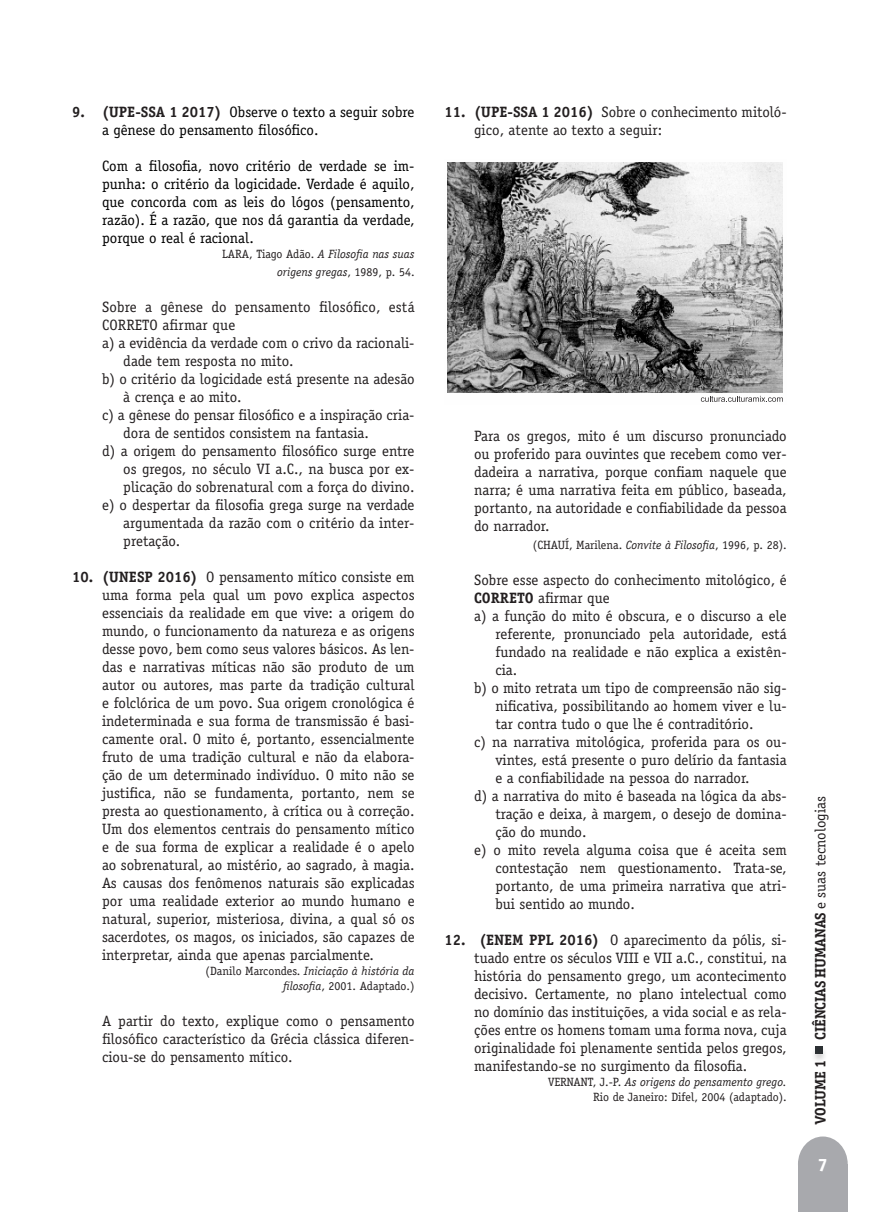
<style>
.page{position:relative;width:893px;height:1212px;background:#fff}
.page>*{position:absolute;margin:0;border:0;box-sizing:border-box;transform-origin:0 0}
.t1{font:18px "Secular One";color:#fff}
.t2{font:15px/18px "Officina Serif Std";color:#231f20;text-align:justify}
.t3{font:15px/18px "Officina Serif Std";color:#000}
.t4{font:700 15px "Officina Ser ITC";color:#231f20}
.t5{font:italic 12px "Officina Serif Std";color:#231f20}
.t6{font:12px "Officina Serif Std";color:#231f20}
.s1{font-weight:700;color:#231f20}
.s2{font-style:normal}
.s3{font-weight:700}
.s4{font-style:italic}
.s5{font-family:"Officina Ser ITC";font-weight:700}
</style>
<div class="page">
<div style="left:798px;top:1136px;width:50px;height:56px;background:#a8a9ad;border-radius:50%"></div>
<div style="left:798px;top:1165px;width:50px;height:47px;background:#a8a9ad"></div>
<div style="left:811px;top:1046px;width:17px;height:17px;background:#231f20;opacity:.21"></div>
<div style="left:816px;top:1046px;width:7px;height:7px;background:#2c3033"></div>
<img style="left:448px;top:163px;width:335px;height:229px">
<svg style="left:701px;top:396px;width:82px;height:6px"></svg>
<p class="t3" style="left:102px;top:103px;width:314px;text-indent:-30px"><span class="s1">9. (UPE-SSA 1 2017)</span> Observe o texto a seguir sobre a gênese do pensamento filosófico.</p>
<p class="t3" style="left:102px;top:157px;width:314px;text-align:justify">Com a filosofia, novo critério de verdade se im&shy;punha: o critério da logicidade. Verdade é aquilo, que concorda com as leis do lógos (pensamento, razão). É a razão, que nos dá garantia da verdade, porque o real é racional.</p>
<p class="t5" style="left:222px;top:247px;width:194px"><span class="s2">LARA, Tiago Adão.</span> A Filosofia nas suas</p>
<p class="t5" style="left:277px;top:265px;width:139px">origens gregas<span class="s2">, 1989, p. 54.</span></p>
<p class="t2" style="left:102px;top:298px;width:314px">Sobre a gênese do pensamento filosófico, está<br>CORRETO afirmar que</p>
<p class="t2" style="left:123px;top:334px;width:293px;text-indent:-21px">a) a evidência da verdade com o crivo da racionali&shy;dade tem resposta no mito.</p>
<p class="t2" style="left:123px;top:370px;width:293px;text-indent:-21px">b) o critério da logicidade está presente na adesão à crença e ao mito.</p>
<p class="t2" style="left:123px;top:406px;width:293px;text-indent:-21px">c) a gênese do pensar filosófico e a inspiração cria&shy;dora de sentidos consistem na fantasia.</p>
<p class="t2" style="left:123px;top:442px;width:293px;text-indent:-21px">d) a origem do pensamento filosófico surge entre os gregos, no século VI a.C., na busca por ex&shy;plicação do sobrenatural com a força do divino.</p>
<p class="t2" style="left:123px;top:496px;width:293px;text-indent:-21px">e) o despertar da filosofia grega surge na verdade argumentada da razão com o critério da inter&shy;pretação.</p>
<p class="t2" style="left:102px;top:568px;width:314px;text-indent:-30px"><span class="s3">10. (UNESP 2016)</span> O pensamento mítico consiste em uma forma pela qual um povo explica aspectos essenciais da realidade em que vive: a origem do mundo, o funcionamento da natureza e as origens desse povo, bem como seus valores básicos. As len&shy;das e narrativas míticas não são produto de um autor ou autores, mas parte da tradição cultural e folclórica de um povo. Sua origem cronológica é indeterminada e sua forma de transmissão é basi&shy;camente oral. O mito é, portanto, essencialmente fruto de uma tradição cultural e não da elabora&shy;ção de um determinado indivíduo. O mito não se justifica, não se fundamenta, portanto, nem se presta ao questionamento, à crítica ou à correção.<br>Um dos elementos centrais do pensamento mítico e de sua forma de explicar a realidade é o apelo ao sobrenatural, ao mistério, ao sagrado, à magia.<br>As causas dos fenômenos naturais são explicadas por uma realidade exterior ao mundo humano e natural, superior, misteriosa, divina, a qual só os sacerdotes, os magos, os iniciados, são capazes de interpretar, ainda que apenas parcialmente.</p>
<p class="t5" style="left:206px;top:964px;width:210px"><span class="s2">(Danilo Marcondes.</span> Iniciação à história da</p>
<p class="t6" style="left:283px;top:979px;width:133px"><span class="s4">filosofia</span>, 2001. Adaptado.)</p>
<p class="t2" style="left:102px;top:1012px;width:314px">A partir do texto, explique como o pensamento filosófico característico da Grécia clássica diferen&shy;ciou-se do pensamento mítico.</p>
<p class="t2" style="left:474px;top:103px;width:314px;text-indent:-30px"><span class="s3">11. (UPE-SSA 1 2016)</span> Sobre o conhecimento mitoló&shy;gico, atente ao texto a seguir:</p>
<p class="t2" style="left:474px;top:427px;width:314px">Para os gregos, mito é um discurso pronunciado ou proferido para ouvintes que recebem como ver&shy;dadeira a narrativa, porque confiam naquele que narra; é uma narrativa feita em público, baseada, portanto, na autoridade e confiabilidade da pessoa do narrador.</p>
<p class="t6" style="left:533px;top:538px;width:255px">(CHAUÍ, Marilena. <span class="s4">Convite à Filosofia</span>, 1996, p. 28).</p>
<p class="t2" style="left:474px;top:571px;width:314px">Sobre esse aspecto do conhecimento mitológico, é<br><span class="s3">CORRETO</span> afirmar que</p>
<p class="t2" style="left:495px;top:607px;width:293px;text-indent:-21px">a) a função do mito é obscura, e o discurso a ele referente, pronunciado pela autoridade, está fundado na realidade e não explica a existên&shy;cia.</p>
<p class="t2" style="left:495px;top:679px;width:293px;text-indent:-21px">b) o mito retrata um tipo de compreensão não sig&shy;nificativa, possibilitando ao homem viver e lu&shy;tar contra tudo o que lhe é contraditório.</p>
<p class="t2" style="left:495px;top:733px;width:293px;text-indent:-21px">c) na narrativa mitológica, proferida para os ou&shy;vintes, está presente o puro delírio da fantasia e a confiabilidade na pessoa do narrador.</p>
<p class="t2" style="left:495px;top:787px;width:293px;text-indent:-21px">d) a narrativa do mito é baseada na lógica da abs&shy;tração e deixa, à margem, o desejo de domina&shy;ção do mundo.</p>
<p class="t2" style="left:495px;top:841px;width:293px;text-indent:-21px">e) o mito revela alguma coisa que é aceita sem contestação nem questionamento. Trata-se, portanto, de uma primeira narrativa que atri&shy;bui sentido ao mundo.</p>
<p class="t2" style="left:474px;top:931px;width:314px;text-indent:-30px"><span class="s3">12. (ENEM PPL 2016)</span> O aparecimento da pólis, si&shy;tuado entre os séculos VIII e VII a.C., constitui, na história do pensamento grego, um acontecimento decisivo. Certamente, no plano intelectual como no domínio das instituições, a vida social e as rela&shy;ções entre os homens tomam uma forma nova, cuja originalidade foi plenamente sentida pelos gregos, manifestando-se no surgimento da filosofia.</p>
<p class="t5" style="left:548px;top:1075px;width:240px"><span class="s2">VERNANT, J.-P.</span> As origens do pensamento grego.</p>
<p class="t6" style="left:593px;top:1090px;width:195px">Rio de Janeiro: Difel, 2004 (adaptado).</p>
<p class="t2" style="left:811px;top:1040px;width:245px;rotate:-90deg"><span class="s5">CIÊNCIAS HUMANAS</span> e suas tecnologias</p>
<p class="t4" style="left:811px;top:1124px;width:66px;rotate:-90deg">VOLUME 1</p>
<p class="t1" style="left:818px;top:1152px;width:10px">7</p>
</div>
